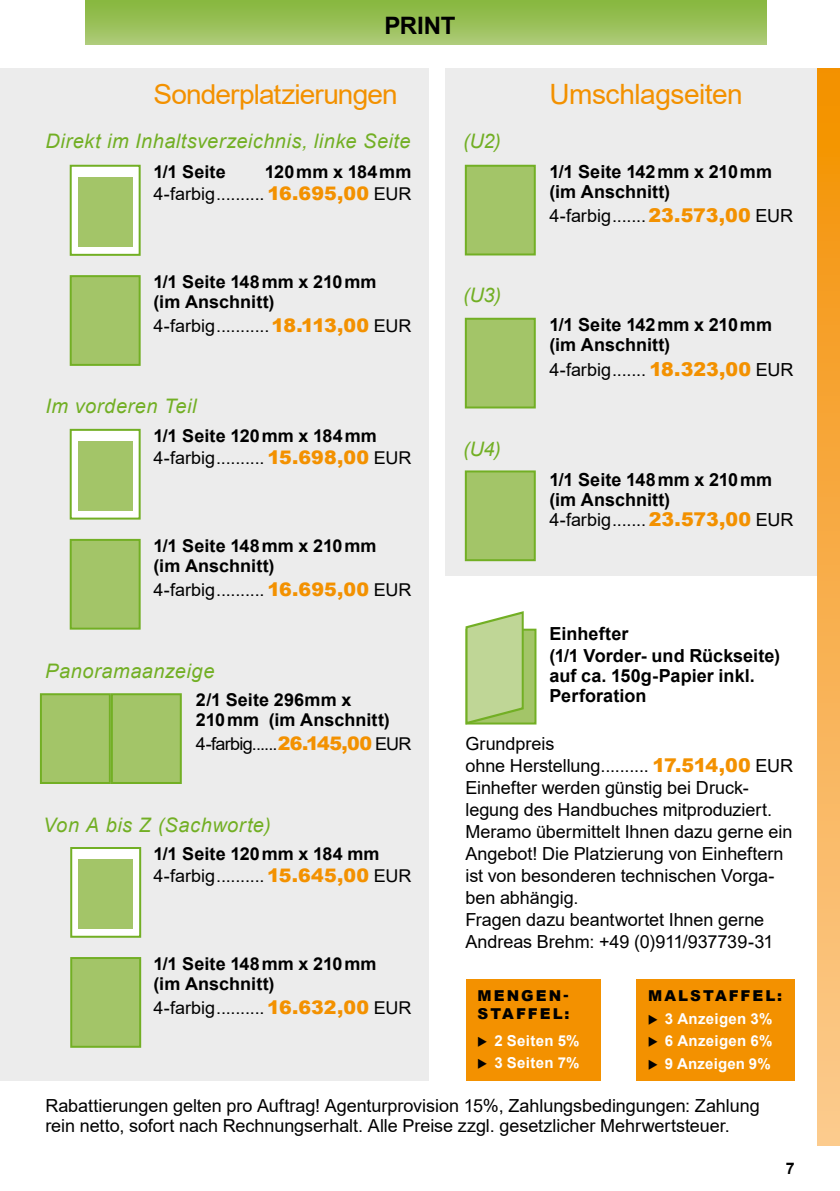
<style>
.page{position:relative;width:840px;height:1191px;background:#fff}
.page>*{position:absolute;margin:0;border:0;box-sizing:border-box;transform-origin:0 0}
.t1{font:28px "Arial";letter-spacing:-.015em;color:#f39100}
.t2{font:27.4px "Arial";letter-spacing:-.03em;color:#f39100}
.t3{font:700 24px "Arial";letter-spacing:-.01em;color:#000}
.t4{font:italic 20px "Arial";letter-spacing:.025em;color:#72af24}
.t5{font:900 19px "Arial";color:#f39100}
.t6{font:900 18.6px "Arial";letter-spacing:.005em;color:#f39100}
.t7{font:18px/22px "Arial";letter-spacing:-.005em;color:#000}
.t8{font:700 18px/20px "Arial";letter-spacing:.005em;color:#000}
.t9{font:700 17.6px/19.6px "Arial";letter-spacing:.005em;color:#000}
.t10{font:17.6px "Arial";color:#000}
.t11{font:700 16px "Arial";color:#000}
.t12{font:700 15px/22.6px "Arial";letter-spacing:.02em;color:#fff}
.t13{font:900 15px/18px "Arial";letter-spacing:.14em;color:#000}
.s1{font-weight:400;font-size:17.6px;color:#000}
.s2{font-weight:400;font-size:18px;color:#000}
</style>
<div class="page">
<div style="left:85px;top:0;width:680px;height:45px;background:linear-gradient(to bottom,#85b63a,#adcb78)"></div>
<div style="left:445px;top:68px;width:394px;height:507px;background:#ececec"></div>
<div style="left:0;top:68px;width:428px;height:1012px;background:#ececec"></div>
<div style="left:465px;top:628px;width:71px;height:96px;background:#a3c568;border:2px solid #72af24"></div>
<svg style="left:465px;top:611px;width:59px;height:114px;background:#b9d38e"></svg>
<div style="left:70px;top:165px;width:71px;height:91px;background:#fff;border:2px solid #72af24"></div>
<div style="left:78px;top:177px;width:54px;height:69px;background:#a3c568"></div>
<div style="left:70px;top:429px;width:71px;height:90px;background:#fff;border:2px solid #72af24"></div>
<div style="left:78px;top:441px;width:54px;height:69px;background:#a3c568"></div>
<div style="left:70px;top:847px;width:71px;height:90px;background:#fff;border:2px solid #72af24"></div>
<div style="left:78px;top:859px;width:55px;height:69px;background:#a3c568"></div>
<div style="left:70px;top:275px;width:71px;height:91px;background:#a3c568;border:2px solid #72af24"></div>
<div style="left:70px;top:539px;width:71px;height:90px;background:#a3c568;border:2px solid #72af24"></div>
<div style="left:40px;top:693px;width:71px;height:91px;background:#a3c568;border:2px solid #72af24"></div>
<div style="left:111px;top:693px;width:71px;height:91px;background:#a3c568;border:2px solid #72af24"></div>
<div style="left:70px;top:957px;width:71px;height:90px;background:#a3c568;border:2px solid #72af24"></div>
<div style="left:464px;top:165px;width:71px;height:90px;background:#a3c568;border:2px solid #72af24"></div>
<div style="left:464px;top:318px;width:71px;height:90px;background:#a3c568;border:2px solid #72af24"></div>
<div style="left:464px;top:470px;width:71px;height:91px;background:#a3c568;border:2px solid #72af24"></div>
<div style="left:465px;top:979px;width:135px;height:101px;background:#f39100"></div>
<div style="left:636px;top:979px;width:158px;height:101px;background:#f39100"></div>
<div style="left:816px;top:68px;width:23px;height:1077px;background:linear-gradient(to bottom,#f49202,#fccb93)"></div>
<h3 class="t3" style="left:384px;top:9px;width:72px">PRINT</h3>
<h2 class="t2" style="left:153px;top:76px;width:246px">Sonderplatzierungen</h2>
<p class="t4" style="left:45px;top:128px;width:366px">Direkt im Inhaltsverzeichnis, linke Seite</p>
<p class="t4" style="left:463px;top:128px;width:39px">(U2)</p>
<p class="t9" style="left:153px;top:162px;width:74px">1/1 Seite</p>
<p class="t9" style="left:265px;top:162px;width:148px">120mm x 184mm</p>
<p class="t10" style="left:153px;top:182px;width:63px">4-farbig</p>
<p class="t6" style="left:267px;top:180px;width:145px">16.695,00 <span class="s1">EUR</span></p>
<p class="t9" style="left:153px;top:272px;width:224px">1/1 Seite 148mm x 210mm (im Anschnitt)</p>
<p class="t10" style="left:153px;top:314px;width:63px">4-farbig</p>
<p class="t6" style="left:271px;top:312px;width:141px">18.113,00 <span class="s1">EUR</span></p>
<p class="t4" style="left:45px;top:393px;width:153px">Im vorderen Teil</p>
<p class="t9" style="left:153px;top:426px;width:225px">1/1 Seite 120mm x 184mm</p>
<p class="t10" style="left:153px;top:446px;width:63px">4-farbig</p>
<p class="t6" style="left:267px;top:444px;width:145px">15.698,00 <span class="s1">EUR</span></p>
<p class="t9" style="left:153px;top:536px;width:224px">1/1 Seite 148mm x 210mm (im Anschnitt)</p>
<p class="t10" style="left:153px;top:578px;width:63px">4-farbig</p>
<p class="t6" style="left:267px;top:576px;width:145px">16.695,00 <span class="s1">EUR</span></p>
<p class="t4" style="left:463px;top:282px;width:39px">(U3)</p>
<p class="t4" style="left:463px;top:436px;width:39px">(U4)</p>
<h1 class="t1" style="left:549px;top:75px;width:195px">Umschlagseiten</h1>
<p class="t8" style="left:549px;top:162px;width:224px">1/1 Seite 142mm x 210mm (im Anschnitt)</p>
<p class="t7" style="left:549px;top:205px;width:63px">4-farbig</p>
<p class="t5" style="left:648px;top:201px;width:146px">23.573,00 <span class="s2">EUR</span></p>
<p class="t8" style="left:549px;top:315px;width:224px">1/1 Seite 142mm x 210mm (im Anschnitt)</p>
<p class="t7" style="left:549px;top:359px;width:63px">4-farbig</p>
<p class="t5" style="left:649px;top:355px;width:145px">18.323,00 <span class="s2">EUR</span></p>
<p class="t8" style="left:549px;top:470px;width:224px">1/1 Seite 148mm x 210mm (im Anschnitt)</p>
<p class="t7" style="left:549px;top:508px;width:63px">4-farbig</p>
<p class="t5" style="left:648px;top:505px;width:146px">23.573,00 <span class="s2">EUR</span></p>
<p class="t4" style="left:45px;top:657px;width:170px">Panoramaanzeige</p>
<p class="t9" style="left:196px;top:690px;width:195px">2/1 Seite 296mm x<br>210mm (im Anschnitt)</p>
<p class="t10" style="left:196px;top:732px;width:58px">4-farbig</p>
<p class="t6" style="left:278px;top:730px;width:135px">26.145,00 <span class="s1">EUR</span></p>
<p class="t4" style="left:43px;top:812px;width:229px">Von A bis Z (Sachworte)</p>
<p class="t9" style="left:153px;top:844px;width:227px">1/1 Seite 120mm x 184 mm</p>
<p class="t10" style="left:153px;top:864px;width:63px">4-farbig</p>
<p class="t6" style="left:267px;top:862px;width:146px">15.645,00 <span class="s1">EUR</span></p>
<p class="t9" style="left:153px;top:954px;width:224px">1/1 Seite 148mm x 210mm (im Anschnitt)</p>
<p class="t10" style="left:153px;top:996px;width:63px">4-farbig</p>
<p class="t6" style="left:267px;top:994px;width:146px">16.632,00 <span class="s1">EUR</span></p>
<p class="t8" style="left:549px;top:623px;width:232px;line-height:22px">Einhefter<br>(1/1 Vorder- und Rückseite)</p>
<p class="t8" style="left:549px;top:666px;width:206px">auf ca. 150g-Papier inkl.<br>Perforation</p>
<p class="t7" style="left:465px;top:733px;width:136px">Grundpreis<br>ohne Herstellung</p>
<p class="t5" style="left:652px;top:751px;width:142px">17.514,00 <span class="s2">EUR</span></p>
<p class="t7" style="left:465px;top:777px;width:328px">Einhefter werden günstig bei Druck&shy;legung des Handbuches mitproduziert.<br>Meramo übermittelt Ihnen dazu gerne ein Angebot! Die Platzierung von Einheftern ist von besonderen technischen Vorga&shy;ben abhängig.<br>Fragen dazu beantwortet Ihnen gerne Andreas Brehm: +49 (0)911/937739-31</p>
<p class="t13" style="left:477px;top:986px;width:93px">MENGEN--STAFFEL:</p>
<p class="t12" style="left:494px;top:1029px;width:87px">2 Seiten 5%<br>3 Seiten 7%</p>
<p class="t13" style="left:647px;top:986px;width:135px">MALSTAFFEL:</p>
<p class="t12" style="left:664px;top:1007px;width:109px;text-align:justify">3 Anzeigen 3% 6 Anzeigen 6% 9 Anzeigen 9%</p>
<p class="t7" style="left:45px;top:1096px;width:715px;line-height:20px">Rabattierungen gelten pro Auftrag! Agenturprovision 15%, Zahlungsbedingungen: Zahlung rein netto, sofort nach Rechnungserhalt. Alle Preise zzgl. gesetzlicher Mehrwertsteuer.</p>
<p class="t11" style="left:785px;top:1157px;width:10px">7</p>
</div>
